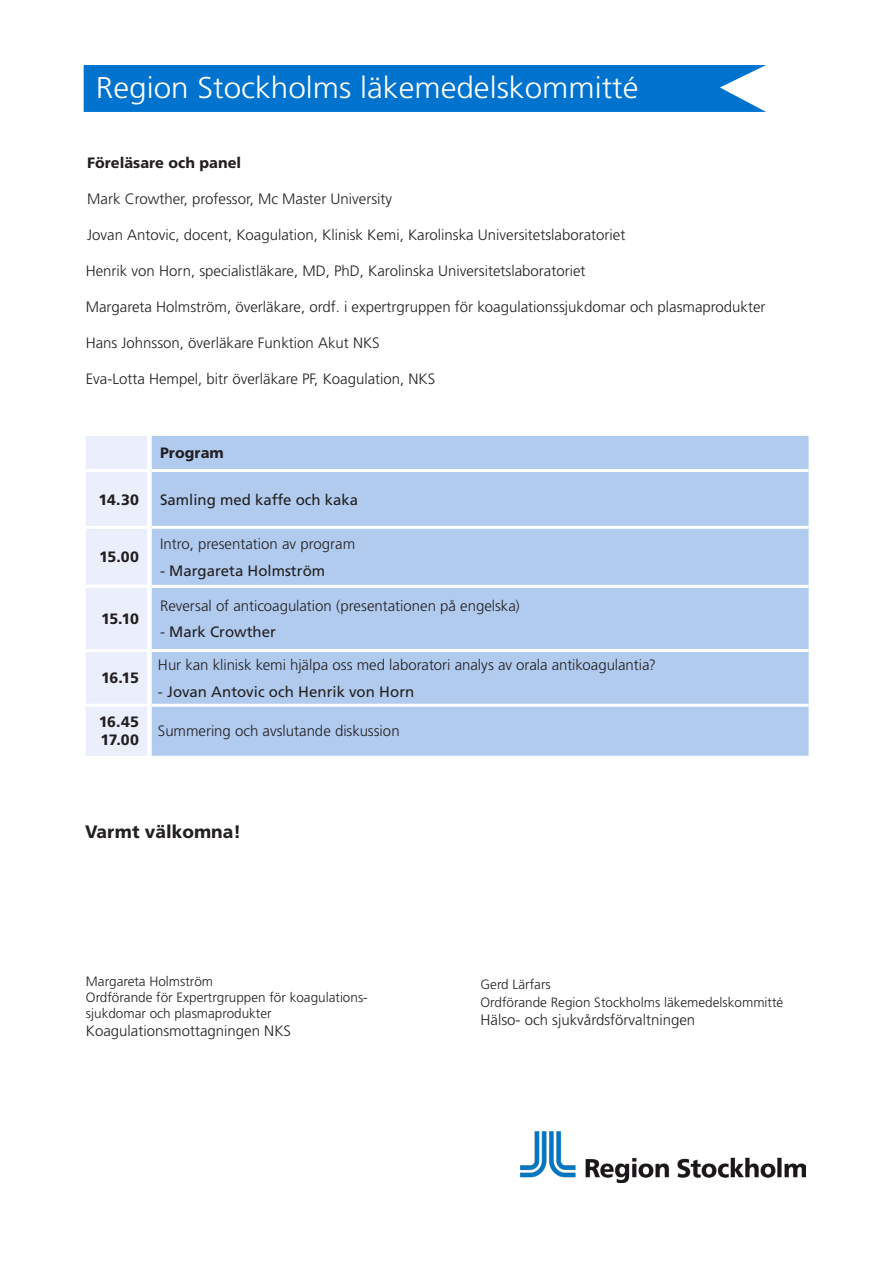
<style>
.page{position:relative;width:893px;height:1263px;background:#fff}
.page>*{position:absolute;margin:0;border:0;box-sizing:border-box;transform-origin:0 0}
.Titel__överkant{font:300 30px "Frutiger SLLOTF";color:#fff;scale:1.05 1}
.Rubrik_s2{font:800 18px "Frutiger SLLOTF";color:#231f20}
.Rubrik_s2-2{font:300 15px "Frutiger SLLOTF";color:#231f20}
.program_Frutiger_9_1{font:300 15px "Frutiger SLLOTF";color:#231f20}
.program_Frutiger_9_1-2{font:15px "Frutiger SLLOTF";color:#231f20}
.program_Frutiger_9_1-3{font:800 15px/18px "Frutiger SLLOTF";color:#231f20}
.Rubrik_s2-3{font:300 13.5px/16.2px "Frutiger SLLOTF";color:#231f20}
.s1{font-weight:300}
</style>
<div class="page">
<div style="left:86px;top:436px;width:61px;height:320px;background:#ebeffb"></div>
<div style="left:152px;top:436px;width:657px;height:320px;background:#b1cbef"></div>
<hr style="left:86px;top:469px;width:61px;height:3px;background:#fff">
<hr style="left:152px;top:469px;width:657px;height:3px;background:#fff">
<hr style="left:86px;top:526px;width:61px;height:3px;background:#fff">
<hr style="left:152px;top:526px;width:657px;height:3px;background:#fff">
<hr style="left:86px;top:585px;width:61px;height:3px;background:#fff">
<hr style="left:152px;top:585px;width:657px;height:3px;background:#fff">
<hr style="left:86px;top:649px;width:61px;height:3px;background:#fff">
<hr style="left:152px;top:649px;width:657px;height:3px;background:#fff">
<hr style="left:86px;top:704px;width:61px;height:3px;background:#fff">
<hr style="left:152px;top:704px;width:657px;height:3px;background:#fff">
<div style="left:84px;top:65px;width:682px;height:47px;background:#0073ce"></div>
<img style="left:521px;top:1131px;width:284px;height:51px">
<p class="Titel__överkant" style="left:96px;top:71px;width:518px">Region Stockholms läkemedelskommitté</p>
<p class="program_Frutiger_9_1-3" style="left:87px;top:154px;width:156px">Föreläsare och panel</p>
<p class="Rubrik_s2-2" style="left:87px;top:191px;width:307px">Mark Crowther, professor, Mc Master University</p>
<p class="Rubrik_s2-2" style="left:87px;top:227px;width:540px">Jovan Antovic, docent, Koagulation, Klinisk Kemi, Karolinska Universitetslaboratoriet</p>
<p class="Rubrik_s2-2" style="left:86px;top:263px;width:501px">Henrik von Horn, specialistläkare, MD, PhD, Karolinska Universitetslaboratoriet</p>
<p class="Rubrik_s2-2" style="left:86px;top:299px;width:681px">Margareta Holmström, överläkare, ordf. i expertrgruppen för koagulationssjukdomar och plasmaprodukter</p>
<p class="Rubrik_s2-2" style="left:86px;top:335px;width:295px">Hans Johnsson, överläkare Funktion Akut NKS</p>
<p class="Rubrik_s2-2" style="left:86px;top:371px;width:351px">Eva-Lotta Hempel, bitr överläkare PF, Koagulation, NKS</p>
<p class="program_Frutiger_9_1-3" style="left:160px;top:443px;width:65px">Program</p>
<p class="program_Frutiger_9_1-3" style="left:99px;top:490px;width:42px">14.30</p>
<p class="program_Frutiger_9_1-2" style="left:160px;top:490px;width:200px">Samling med kaffe och kaka</p>
<p class="program_Frutiger_9_1-3" style="left:99px;top:548px;width:41px">15.00</p>
<p class="program_Frutiger_9_1-3" style="left:101px;top:610px;width:39px">15.10</p>
<p class="program_Frutiger_9_1-3" style="left:101px;top:669px;width:39px">16.15</p>
<p class="program_Frutiger_9_1" style="left:160px;top:535px;width:197px">Intro, presentation av program</p>
<p class="program_Frutiger_9_1-2" style="left:160px;top:562px;width:167px">- Margareta Holmström</p>
<p class="program_Frutiger_9_1" style="left:160px;top:597px;width:361px">Reversal of anticoagulation (presentationen på engelska)</p>
<p class="program_Frutiger_9_1-2" style="left:160px;top:623px;width:117px"><span class="s1">-</span> Mark Crowther</p>
<p class="program_Frutiger_9_1" style="left:158px;top:656px;width:500px">Hur kan klinisk kemi hjälpa oss med laboratori analys av orala antikoagulantia?</p>
<p class="program_Frutiger_9_1-2" style="left:158px;top:683px;width:258px"><span class="s1">-</span> Jovan Antovic och Henrik von Horn</p>
<p class="program_Frutiger_9_1-3" style="left:99px;top:713px;width:42px">16.45<br>17.00</p>
<p class="program_Frutiger_9_1" style="left:158px;top:722px;width:243px">Summering och avslutande diskussion</p>
<p class="Rubrik_s2" style="left:85px;top:821px;width:157px">Varmt välkomna!</p>
<p class="Rubrik_s2-3" style="left:86px;top:973px;width:129px">Margareta Holmström</p>
<p class="Rubrik_s2-3" style="left:86px;top:990px;width:283px">Ordförande för Expertrgruppen för koagulations&shy;sjukdomar och plasmaprodukter</p>
<p class="Rubrik_s2-2" style="left:86px;top:1023px;width:207px">Koagulationsmottagningen NKS</p>
<p class="Rubrik_s2-3" style="left:480px;top:975px;width:304px;line-height:18px">Gerd Lärfars<br>Ordförande Region Stockholms läkemedelskommitté</p>
<p class="Rubrik_s2-2" style="left:480px;top:1011px;width:216px">Hälso- och sjukvårdsförvaltningen</p>
</div>
